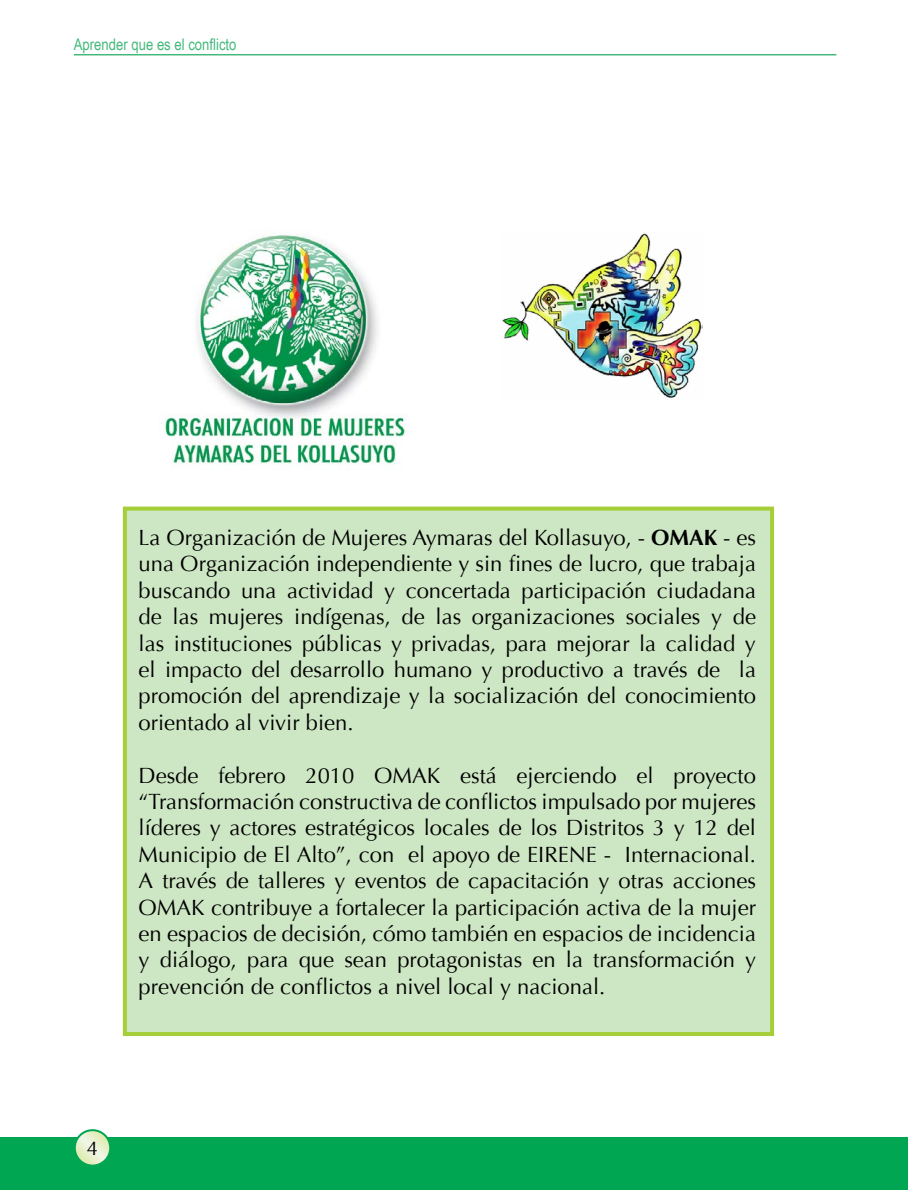
<style>
.page{position:relative;width:908px;height:1191px;background:#fff}
.page>*{position:absolute;margin:0;border:0;box-sizing:border-box;transform-origin:0 0}
.t1{font:22px/26.4px "Optima";color:#000;text-align:justify}
.t2{font:20px "Optima";color:#000}
.t3{font:16px "Arial Narrow";color:#45b97c}
.s1{font-weight:700}
</style>
<div class="page">
<hr style="left:74px;top:54px;width:762px;height:1px;background:#45b97c">
<div style="left:0;top:1137px;width:907px;height:53px;background:#00a651"></div>
<svg style="left:75px;top:1130px;width:35px;height:35px"></svg>
<div style="left:74px;top:1129px;width:37px;height:37px;border:2px solid #00a651;border-radius:50%"></div>
<div style="left:123px;top:506px;width:650px;height:530px;background:#cde6c3;border:4px solid #a6ce39"></div>
<img style="left:165px;top:234px;width:241px;height:235px">
<img style="left:502px;top:233px;width:200px;height:165px">
<p class="t3" style="left:74px;top:33px;width:164px">Aprender que es el conflicto</p>
<p class="t1" style="left:138px;top:524px;width:618px">La Organización de Mujeres Aymaras del Kollasuyo, - <span class="s1">OMAK</span> - es una Organización independiente y sin fines de lucro, que trabaja buscando una actividad y concertada participación ciudadana de las mujeres indígenas, de las organizaciones sociales y de las instituciones públicas y privadas, para mejorar la calidad y el impacto del desarrollo humano y productivo a través de la promoción del aprendizaje y la socialización del conocimiento orientado al vivir bien.</p>
<p class="t1" style="left:138px;top:762px;width:618px">Desde febrero 2010 OMAK está ejerciendo el proyecto “Transformación constructiva de conflictos impulsado por mujeres líderes y actores estratégicos locales de los Distritos 3 y 12 del Municipio de El Alto”, con el apoyo de EIRENE - Internacional.<br>A través de talleres y eventos de capacitación y otras acciones OMAK contribuye a fortalecer la participación activa de la mujer en espacios de decisión, cómo también en espacios de incidencia y diálogo, para que sean protagonistas en la transformación y prevención de conflictos a nivel local y nacional.</p>
<p class="t2" style="left:87px;top:1136px;width:13px">4</p>
</div>
